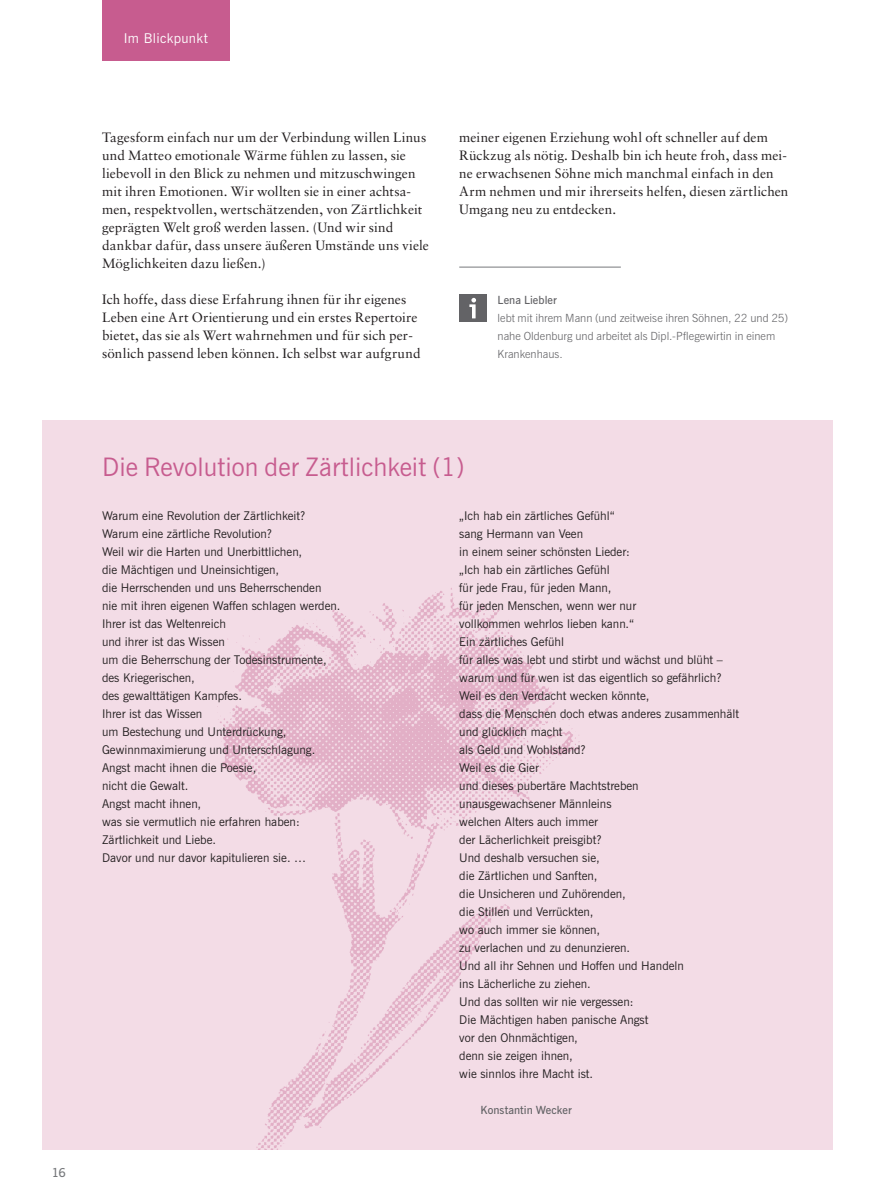
<style>
.page{position:relative;width:876px;height:1191px;background:#fff}
.page>*{position:absolute;margin:0;border:0;box-sizing:border-box;transform-origin:0 0}
.t1{font:25.5px "News Gothic BT";color:#c75c8f}
.t2{font:13.5px/18px "Sabon";letter-spacing:.01em;color:#231f20}
.t3{font:13.5px "News Gothic BT";letter-spacing:.025em;color:#fff}
.t4{font:600 12.3px "News Gothic BT";color:#76787b}
.t5{font:12px/18px "News Gothic BT";color:#231f20}
.t6{font:300 11.25px/18px "News Gothic BT";letter-spacing:.005em;color:#636366}
.t7{font:600 11.25px "News Gothic BT";letter-spacing:.005em;color:#636366}
</style>
<div class="page">
<div style="left:43px;top:421px;width:790px;height:729px;background:#f3dce6"></div>
<img style="left:217px;top:588px;width:363px;height:562px">
<hr style="left:459px;top:267px;width:162px;height:1px;background:#76787b">
<div style="left:459px;top:295px;width:27px;height:27px;background:#636366"></div>
<svg style="left:469px;top:298px;width:7px;height:20px"></svg>
<div style="left:102px;top:0;width:128px;height:61px;background:#c75c8f"></div>
<p class="t3" style="left:124px;top:30px;width:86px">Im Blickpunkt</p>
<p class="t2" style="left:102px;top:128px;width:328px">Tagesform einfach nur um der Verbindung willen Linus und Matteo emotionale Wärme fühlen zu lassen, sie liebevoll in den Blick zu nehmen und mitzuschwingen mit ihren Emotionen. Wir wollten sie in einer achtsa&shy;men, respektvollen, wertschätzenden, von Zärtlichkeit geprägten Welt groß werden lassen. (Und wir sind dankbar dafür, dass unsere äußeren Umstände uns viele Möglichkeiten dazu ließen.)</p>
<p class="t2" style="left:102px;top:290px;width:320px">Ich hoffe, dass diese Erfahrung ihnen für ihr eigenes Leben eine Art Orientierung und ein erstes Repertoire bietet, das sie als Wert wahrnehmen und für sich per&shy;sönlich passend leben können. Ich selbst war aufgrund</p>
<p class="t2" style="left:459px;top:128px;width:331px">meiner eigenen Erziehung wohl oft schneller auf dem Rückzug als nötig. Deshalb bin ich heute froh, dass mei&shy;ne erwachsenen Söhne mich manchmal einfach in den Arm nehmen und mir ihrerseits helfen, diesen zärtlichen Umgang neu zu entdecken.</p>
<p class="t7" style="left:497px;top:293px;width:61px">Lena Liebler</p>
<p class="t6" style="left:497px;top:308px;width:292px">lebt mit ihrem Mann (und zeitweise ihren Söhnen, 22 und 25) nahe Oldenburg und arbeitet als Dipl.-Pflegewirtin in einem<br>Krankenhaus.</p>
<p class="t4" style="left:51px;top:1165px;width:16px">16</p>
<h1 class="t1" style="left:102px;top:451px;width:364px">Die Revolution der Zärtlichkeit (1)</h1>
<p class="t5" style="left:102px;top:506px;width:240px">Warum eine Revolution der Zärtlichkeit?<br>Warum eine zärtliche Revolution?<br>Weil wir die Harten und Unerbittlichen,<br>die Mächtigen und Uneinsichtigen,<br>die Herrschenden und uns Beherrschenden<br>nie mit ihren eigenen Waffen schlagen werden.<br>Ihrer ist das Weltenreich<br>und ihrer ist das Wissen<br>um die Beherrschung der Todesinstrumente, des Kriegerischen,<br>des gewalttätigen Kampfes.<br>Ihrer ist das Wissen<br>um Bestechung und Unterdrückung,<br>Gewinnmaximierung und Unterschlagung.<br>Angst macht ihnen die Poesie,<br>nicht die Gewalt.<br>Angst macht ihnen,<br>was sie vermutlich nie erfahren haben:<br>Zärtlichkeit und Liebe.<br>Davor und nur davor kapitulieren sie. …</p>
<p class="t5" style="left:459px;top:506px;width:281px">„Ich hab ein zärtliches Gefühl“<br>sang Hermann van Veen<br>in einem seiner schönsten Lieder:<br>„Ich hab ein zärtliches Gefühl<br>für jede Frau, für jeden Mann,<br>für jeden Menschen, wenn wer nur<br>vollkommen wehrlos lieben kann.“<br>Ein zärtliches Gefühl<br>für alles was lebt und stirbt und wächst und blüht – warum und für wen ist das eigentlich so gefährlich?<br>Weil es den Verdacht wecken könnte,<br>dass die Menschen doch etwas anderes zusammenhält und glücklich macht<br>als Geld und Wohlstand?<br>Weil es die Gier<br>und dieses pubertäre Machtstreben<br>unausgewachsener Männleins<br>welchen Alters auch immer<br>der Lächerlichkeit preisgibt?<br>Und deshalb versuchen sie,<br>die Zärtlichen und Sanften,<br>die Unsicheren und Zuhörenden,<br>die Stillen und Verrückten,<br>wo auch immer sie können,<br>zu verlachen und zu denunzieren.<br>Und all ihr Sehnen und Hoffen und Handeln<br>ins Lächerliche zu ziehen.<br>Und das sollten wir nie vergessen:<br>Die Mächtigen haben panische Angst<br>vor den Ohnmächtigen,<br>denn sie zeigen ihnen,<br>wie sinnlos ihre Macht ist.</p>
<p class="t7" style="left:480px;top:1103px;width:93px">Konstantin Wecker</p>
</div>
